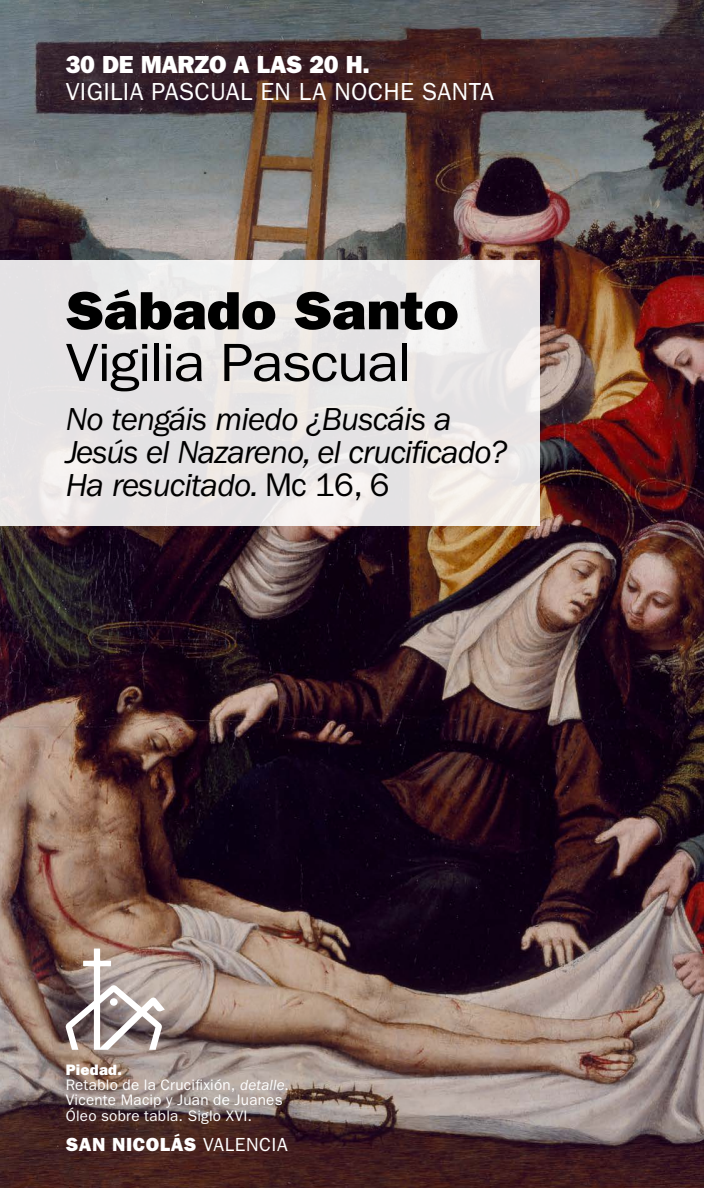
<style>
.page{position:relative;width:704px;height:1188px;background:#fff}
.page>*{position:absolute;margin:0;border:0;box-sizing:border-box;transform-origin:0 0}
.t1{font:54.06px "ITC Franklin Gothic Std";letter-spacing:-.025em;color:#000;scale:1.08 1}
.t2{font:54.06px "ITC Franklin Gothic Std Hvy";letter-spacing:.005em;color:#000;scale:1.08 1}
.t3{font:italic 32.88px/32.9px "ITC Franklin Gothic Std";letter-spacing:-.025em;color:#000}
.t4{font:24.75px "ITC Franklin Gothic Std";letter-spacing:.015em;color:#fff}
.t5{font:24.75px "ITC Franklin Gothic Std Hvy";letter-spacing:-.01em;color:#fff}
.t6{font:19.06px "ITC Franklin Gothic Std Hvy";letter-spacing:.03em;color:#fff}
.t7{font:15.25px/15.2px "ITC Franklin Gothic Std";letter-spacing:.015em;color:#fff}
.t8{font:15.25px "ITC Franklin Gothic Std Hvy";letter-spacing:.02em;color:#fff}
.s1{font-style:normal}
.s2{font-style:italic}
.s3{font-family:"ITC Franklin Gothic Std"}
</style>
<div class="page">
<img style="left:0;top:0;width:703px;height:1188px">
<svg style="left:65px;top:948px;width:100px;height:101px"></svg>
<div style="left:110px;top:998px;width:8px;height:7px;background:#fff;border-radius:50%"></div>
<div style="left:0;top:260px;width:539px;height:265px;background:linear-gradient(to right,#e6e4e5,#edeae8)"></div>
<h3 class="t5" style="left:66px;top:50px;width:305px">30 DE MARZO A LAS 20 H.</h3>
<h3 class="t4" style="left:66px;top:78px;width:429px">VIGILIA PASCUAL EN LA NOCHE SANTA</h3>
<h1 class="t2" style="left:66px;top:279px;width:365px">Sábado Santo</h1>
<h1 class="t1" style="left:66px;top:331px;width:321px">Vigilia Pascual</h1>
<h2 class="t3" style="left:66px;top:403px;width:442px">No tengáis miedo ¿Buscáis a<br>Jesús el Nazareno, el crucificado?<br>Ha resucitado. <span class="s1">Mc 16, 6</span></h2>
<p class="t8" style="left:66px;top:1060px;width:58px">Piedad.</p>
<p class="t7" style="left:66px;top:1077px;width:225px">Retablo de la Crucifixión, <span class="s2">detalle</span>.<br>Vicente Macip y Juan de Juanes<br>Óleo sobre tabla. Siglo XVI.</p>
<p class="t6" style="left:66px;top:1133px;width:223px">SAN NICOLÁS <span class="s3">VALENCIA</span></p>
</div>
